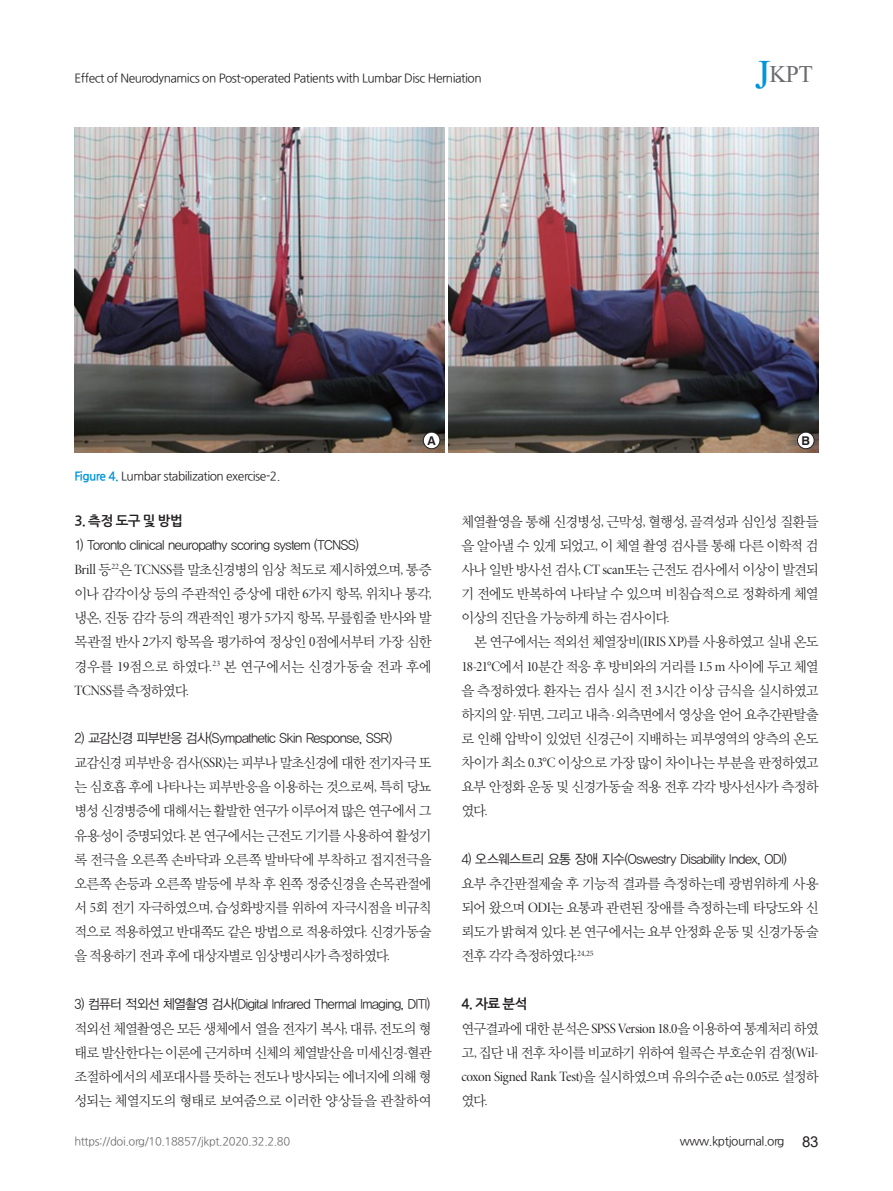
<style>
.page{position:relative;width:893px;height:1191px;background:#fff}
.page>*{position:absolute;margin:0;border:0;box-sizing:border-box;transform-origin:0 0}
.t1{font:30px "Aparajita";color:#6c6d70}
.본문__앞단락0{font:14.25px/24.2px "YDVY Mj O32";letter-spacing:-.055em;color:#231f20;text-align:justify;scale:.96 1}
.본문__앞단락0-2{font:14.25px/24.2px "YDVY Mj O32";letter-spacing:-.055em;color:#231f20;text-align:justify;scale:.95 1}
.본문{font:14.25px/24.2px "YDVY Mj O32";letter-spacing:-.06em;color:#231f20;text-align:justify;scale:.96 1}
.본문_소제목1{font:13.5px "YDVYGO32";letter-spacing:-.03em;color:#231f20;scale:.95 1}
.본문_소제목1-2{font:13.5px "YDVYGO32";letter-spacing:-.03em;color:#231f20;scale:.94 1}
.본문__중제목{font:13.5px "Nanum Gothic OTF Bold";letter-spacing:.08em;color:#231f20}
.본문__중제목-2{font:13.5px "Nanum Gothic OTF Bold";letter-spacing:-.015em;color:#231f20}
.t2{font:700 12.15px "Swiss 721 BT";color:#231f20}
.표_제목__그림_설명{font:12px "Nanum Gothic OTF";letter-spacing:-.04em;color:#231f20}
.t3{font:11.25px "Nanum Gothic OTF";letter-spacing:-.03em;color:#6c6d70}
.s1{font-size:51px;color:#0095d9}
.s2{font-family:"Nanum Gothic OTF Bold";color:#0095d9}
.s3{font-family:"Minion Pro Disp"}
.s4{font-family:"Arial";font-size:15px}
</style>
<div class="page">
<img style="left:74px;top:128px;width:370px;height:325px">
<div style="left:423px;top:432px;width:17px;height:17px;background:#fff;border-radius:50%"></div>
<div style="left:423px;top:432px;width:17px;height:17px;border:1px solid #231f20;border-radius:50%"></div>
<img style="left:449px;top:128px;width:370px;height:325px">
<div style="left:797px;top:432px;width:17px;height:17px;background:#fff;border-radius:50%"></div>
<div style="left:797px;top:432px;width:17px;height:17px;border:1px solid #231f20;border-radius:50%"></div>
<p class="표_제목__그림_설명" style="left:74px;top:71px;width:409px">Effect of Neurodynamics on Post-operated Patients with Lumbar Disc Herniation</p>
<h1 class="t1" style="left:755px;top:60px;width:60px"><span class="s1">J</span>KPT</h1>
<p class="표_제목__그림_설명" style="left:74px;top:469px;width:207px"><span class="s2">Figure 4.</span> Lumbar stabilization exercise-2.</p>
<p class="t2" style="left:427px;top:433px;width:10px">A</p>
<p class="t2" style="left:801px;top:433px;width:10px">B</p>
<p class="본문__중제목" style="left:74px;top:513px;width:110px">3.측정도구및방법</p>
<p class="본문_소제목1" style="left:74px;top:536px;width:301px">1) Toronto clinical neuropathy scoring system (TCNSS)</p>
<p class="본문__앞단락0" style="left:74px;top:556px;width:374px"><span class="s3">Brill</span> 등<sup>22</sup>은 <span class="s3">TCNSS</span>를 말초신경병의 임상 척도로 제시하였으며<span class="s3">,</span> 통증 이나 감각이상 등의 주관적인 증상에 대한 <span class="s3">6</span>가지 항목<span class="s3">,</span> 위치나 통각<span class="s3">, </span>냉온<span class="s3">,</span> 진동 감각 등의 객관적인 평가 <span class="s3">5</span>가지 항목<span class="s3">,</span> 무릎힘줄 반사와 발 목관절 반사 <span class="s3">2</span>가지 항목을 평가하여 정상인 <span class="s3">0</span>점에서부터 가장 심한 경우를 <span class="s3">19</span>점으로 하였다<span class="s3">.</span><sup>23</sup> 본 연구에서는 신경가동술 전과 후에 <span class="s3">TCNSS</span>를 측정하였다<span class="s3">.</span></p>
<p class="본문_소제목1" style="left:74px;top:729px;width:336px">2) 교감신경 피부반응 검사(Sympathetic Skin Response, SSR)</p>
<p class="본문__앞단락0-2" style="left:74px;top:750px;width:378px">교감신경 피부반응 검사<span class="s3">(SSR)</span>는 피부나 말초신경에 대한 전기자극 또 는 심호흡 후에 나타나는 피부반응을 이용하는 것으로써<span class="s3">,</span> 특히 당뇨 병성 신경병증에 대해서는 활발한 연구가 이루어져 많은 연구에서 그 유용성이 증명되었다<span class="s3">.</span> 본 연구에서는 근전도 기기를 사용하여 활성기 록 전극을 오른쪽 손바닥과 오른쪽 발바닥에 부착하고 접지전극을 오른쪽 손등과 오른쪽 발등에 부착 후 왼쪽 정중신경을 손목관절에 서 <span class="s3">5</span>회 전기 자극하였으며<span class="s3">,</span> 습성화방지를 위하여 자극시점을 비규칙 적으로 적용하였고 반대쪽도 같은 방법으로 적용하였다<span class="s3">.</span> 신경가동술 을 적용하기 전과 후에 대상자별로 임상병리사가 측정하였다<span class="s3">.</span></p>
<p class="본문_소제목1-2" style="left:74px;top:995px;width:380px">3) 컴퓨터 적외선 체열촬영 검사(Digital Infrared Thermal Imaging, DITI)</p>
<p class="본문__앞단락0" style="left:74px;top:1015px;width:374px">적외선 체열촬영은 모든 생체에서 열을 전자기 복사<span class="s3">,</span> 대류<span class="s3">,</span> 전도의 형 태로 발산한다는 이론에 근거하며 신체의 체열발산을 미세신경<span class="s3">-</span>혈관 조절하에서의 세포대사를 뜻하는 전도나 방사되는 에너지에 의해 형 성되는 체열지도의 형태로 보여줌으로 이러한 양상들을 관찰하여</p>
<p class="t3" style="left:74px;top:1134px;width:217px">https://doi.org/10.18857/jkpt.2020.32.2.80</p>
<p class="본문__앞단락0" style="left:461px;top:508px;width:374px">체열촬영을 통해 신경병성<span class="s3">,</span> 근막성<span class="s3">,</span> 혈행성<span class="s3">,</span> 골격성과 심인성 질환들 을 알아낼 수 있게 되었고<span class="s3">,</span> 이 체열 촬영 검사를 통해 다른 이학적 검 사나 일반 방사선 검사<span class="s3">, CT scan</span>또는 근전도 검사에서 이상이 발견되 기 전에도 반복하여 나타날 수 있으며 비침습적으로 정확하게 체열 이상의 진단을 가능하게 하는 검사이다<span class="s3">.</span></p>
<p class="본문" style="left:461px;top:629px;width:374px;text-indent:13px">본 연구에서는 적외선 체열장비<span class="s3">(IRIS XP)</span>를 사용하였고 실내 온도 <span class="s3">18-21°C</span>에서 <span class="s3">10</span>분간 적응 후 방비와의 거리를 <span class="s3">1.5 m</span> 사이에 두고 체열 을 측정하였다<span class="s3">.</span> 환자는 검사 실시 전 <span class="s3">3</span>시간 이상 금식을 실시하였고 하지의 앞<span class="s3">·</span> 뒤면<span class="s3">,</span> 그리고 내측 <span class="s3">·</span>외측면에서 영상을 얻어 요추간판탈출 로 인해 압박이 있었던 신경근이 지배하는 피부영역의 양측의 온도 차이가 최소 <span class="s3">0.3°C</span> 이상으로 가장 많이 차이나는 부분을 판정하였고 요부 안정화 운동 및 신경가동술 적용 전후 각각 방사선사가 측정하 였다<span class="s3">.</span></p>
<p class="본문_소제목1" style="left:461px;top:850px;width:344px">4) 오스웨스트리 요통 장애 지수(Oswestry Disability Index, ODI)</p>
<p class="본문__앞단락0" style="left:461px;top:870px;width:374px">요부 추간판절제술 후 기능적 결과를 측정하는데 광범위하게 사용 되어 왔으며 <span class="s3">ODI</span>는 요통과 관련된 장애를 측정하는데 타당도와 신 뢰도가 밝혀져 있다<span class="s3">.</span> 본 연구에서는 요부 안정화 운동 및 신경가동술 전후 각각 측정하였다<span class="s3">.</span><sup>24,25</sup></p>
<p class="본문__중제목-2" style="left:461px;top:996px;width:68px">4. 자료 분석</p>
<p class="본문__앞단락0" style="left:461px;top:1015px;width:374px">연구결과에 대한 분석은 <span class="s3">SPSS Version 18.0</span>을 이용하여 통계처리 하였 고<span class="s3">,</span> 집단 내 전후 차이를 비교하기 위하여 윌콕슨 부호순위 검정<span class="s3">(Wil&shy;coxon Signed Rank Test)</span>을 실시하였으며 유의수준 <span class="s3">α</span>는 <span class="s3">0.05</span>로 설정하 였다<span class="s3">.</span></p>
<p class="표_제목__그림_설명" style="left:680px;top:1134px;width:140px">www.kptjournal.org <span class="s4">83</span></p>
</div>
